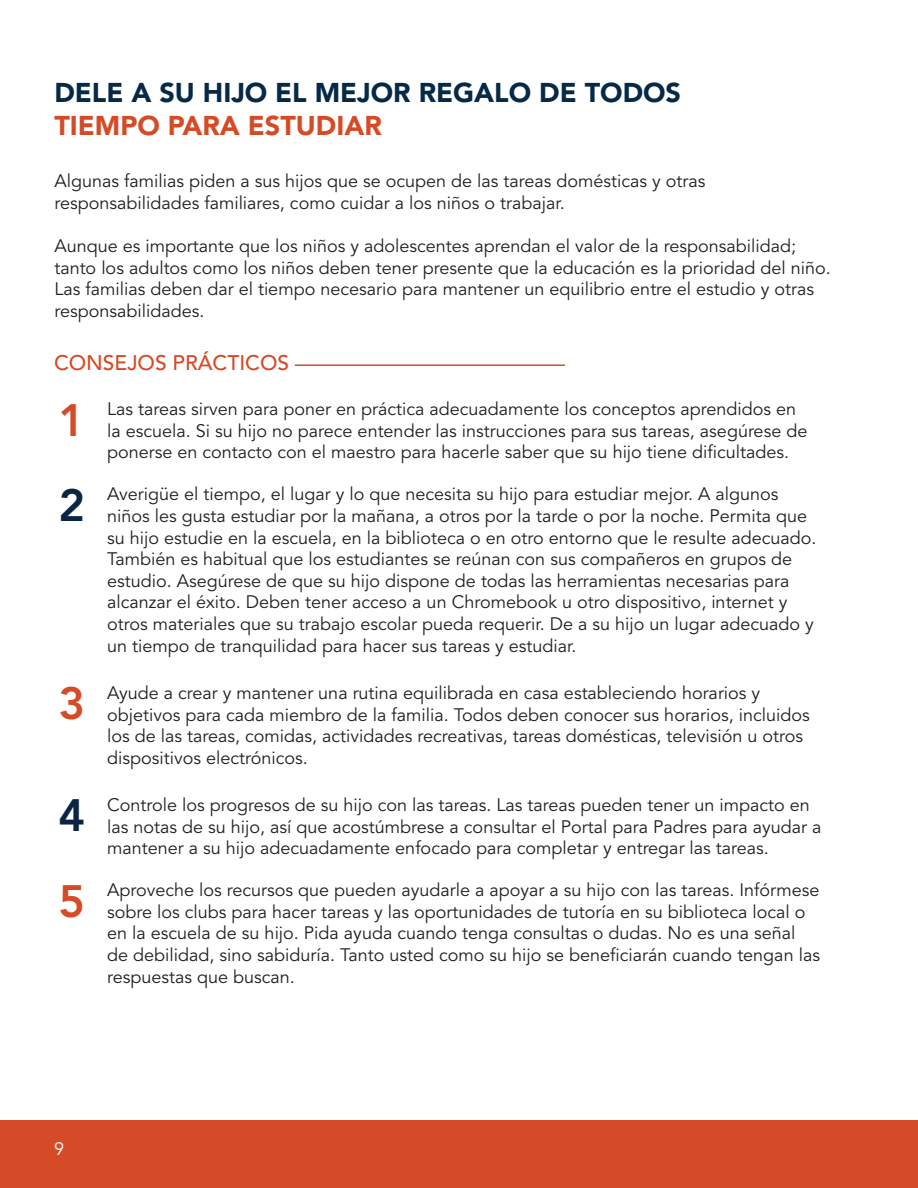
<style>
.page{position:relative;width:918px;height:1188px;background:#fff}
.page>*{position:absolute;margin:0;border:0;box-sizing:border-box;transform-origin:0 0}
.t1{font:800 45px "Avenir LT Std";color:#d64a27}
.t2{font:800 45px "Avenir LT Std";color:#0a2544}
.t3{font:900 27px "Avenir LT Std";color:#062948}
.t4{font:900 27px "Avenir LT Std";color:#d54b27}
.t5{font:500 21px "Avenir LT Std";color:#d64a27}
.t6{font:18px/21.6px "Avenir LT Std";color:#231f20}
.t7{font:18px "Avenir LT Std";color:#fff}
</style>
<div class="page">
<hr style="left:295px;top:364px;width:270px;height:2px;background:#d64a27">
<div style="left:0;top:1120px;width:918px;height:68px;background:#d54b27"></div>
<h2 class="t3" style="left:54px;top:77px;width:628px">DELE A SU HIJO EL MEJOR REGALO DE TODOS</h2>
<h2 class="t4" style="left:54px;top:109px;width:329px">TIEMPO PARA ESTUDIAR</h2>
<p class="t6" style="left:54px;top:171px;width:653px">Algunas familias piden a sus hijos que se ocupen de las tareas domésticas y otras responsabilidades familiares, como cuidar a los niños o trabajar.</p>
<p class="t6" style="left:54px;top:235px;width:778px">Aunque es importante que los niños y adolescentes aprendan el valor de la responsabilidad; tanto los adultos como los niños deben tener presente que la educación es la prioridad del niño.<br>Las familias deben dar el tiempo necesario para mantener un equilibrio entre el estudio y otras responsabilidades.</p>
<p class="t5" style="left:54px;top:351px;width:237px">CONSEJOS PRÁCTICOS</p>
<h1 class="t1" style="left:59px;top:393px;width:28px">1</h1>
<p class="t6" style="left:107px;top:399px;width:702px">Las tareas sirven para poner en práctica adecuadamente los conceptos aprendidos en la escuela. Si su hijo no parece entender las instrucciones para sus tareas, asegúrese de ponerse en contacto con el maestro para hacerle saber que su hijo tiene dificultades.</p>
<h1 class="t2" style="left:59px;top:479px;width:28px">2</h1>
<p class="t6" style="left:107px;top:484px;width:711px">Averigüe el tiempo, el lugar y lo que necesita su hijo para estudiar mejor. A algunos niños les gusta estudiar por la mañana, a otros por la tarde o por la noche. Permita que su hijo estudie en la escuela, en la biblioteca o en otro entorno que le resulte adecuado.<br>También es habitual que los estudiantes se reúnan con sus compañeros en grupos de estudio. Asegúrese de que su hijo dispone de todas las herramientas necesarias para alcanzar el éxito. Deben tener acceso a un Chromebook u otro dispositivo, internet y otros materiales que su trabajo escolar pueda requerir. De a su hijo un lugar adecuado y un tiempo de tranquilidad para hacer sus tareas y estudiar.</p>
<h1 class="t1" style="left:59px;top:677px;width:28px">3</h1>
<p class="t6" style="left:107px;top:682px;width:704px">Ayude a crear y mantener una rutina equilibrada en casa estableciendo horarios y objetivos para cada miembro de la familia. Todos deben conocer sus horarios, incluidos los de las tareas, comidas, actividades recreativas, tareas domésticas, televisión u otros dispositivos electrónicos.</p>
<h1 class="t2" style="left:59px;top:789px;width:28px">4</h1>
<p class="t6" style="left:107px;top:794px;width:716px">Controle los progresos de su hijo con las tareas. Las tareas pueden tener un impacto en las notas de su hijo, así que acostúmbrese a consultar el Portal para Padres para ayudar a mantener a su hijo adecuadamente enfocado para completar y entregar las tareas.</p>
<h1 class="t1" style="left:59px;top:874px;width:28px">5</h1>
<p class="t6" style="left:107px;top:880px;width:714px">Aproveche los recursos que pueden ayudarle a apoyar a su hijo con las tareas. Infórmese sobre los clubs para hacer tareas y las oportunidades de tutoría en su biblioteca local o en la escuela de su hijo. Pida ayuda cuando tenga consultas o dudas. No es una señal de debilidad, sino sabiduría. Tanto usted como su hijo se beneficiarán cuando tengan las respuestas que buscan.</p>
<p class="t7" style="left:54px;top:1139px;width:12px">9</p>
</div>
